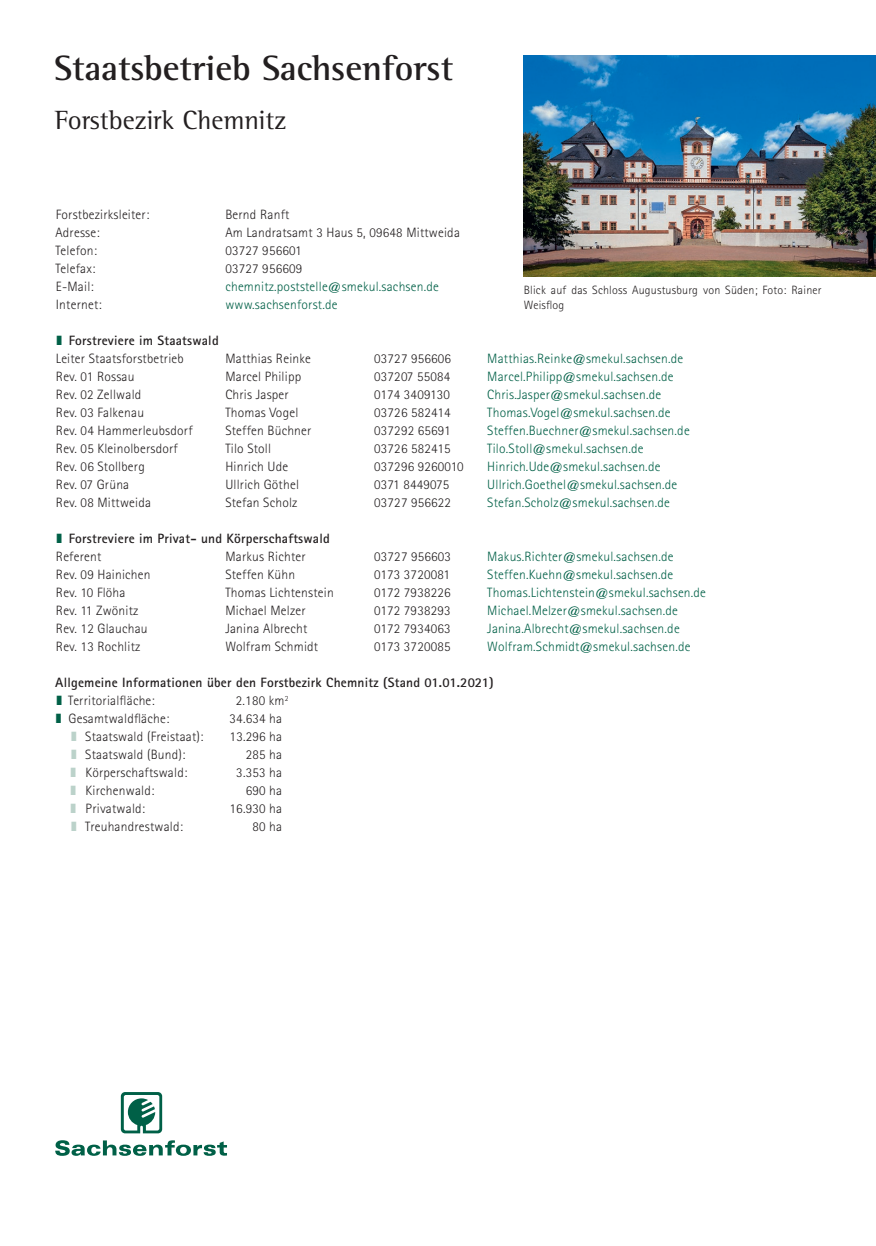
<style>
.page{position:relative;width:876px;height:1246px;background:#fff}
.page>*{position:absolute;margin:0;border:0;box-sizing:border-box;transform-origin:0 0}
.t1{font:700 36px "Rotis Semi Serif Std";color:#231f20}
.t2{font:27px "Rotis Semi Serif Std";color:#231f20}
.t3{font:300 13.5px "Rotis Sans Serif Std";letter-spacing:.015em;color:#231f20}
.t4{font:300 13.5px "Rotis Sans Serif Std";letter-spacing:.015em;color:#006047}
.t5{font:700 13.5px "Rotis Sans Serif Std";letter-spacing:.015em;color:#231f20}
.t6{font:300 12px/14.4px "Rotis Sans Serif Std";letter-spacing:.015em;color:#231f20}
.s1{color:#006047}
.s2{color:#bbd2ca}
</style>
<div class="page">
<img style="left:524px;top:55px;width:352px;height:221px">
<svg style="left:55px;top:1140px;width:172px;height:16px"></svg>
<svg style="left:121px;top:1092px;width:41px;height:41px"></svg>
<h1 class="t1" style="left:54px;top:47px;width:401px">Staatsbetrieb Sachsenforst</h1>
<p class="t2" style="left:55px;top:104px;width:233px">Forstbezirk Chemnitz</p>
<p class="t3" style="left:56px;top:207px;width:95px">Forstbezirksleiter:</p>
<p class="t3" style="left:225px;top:207px;width:66px">Bernd Ranft</p>
<p class="t3" style="left:55px;top:225px;width:46px">Adresse:</p>
<p class="t3" style="left:225px;top:225px;width:236px">Am Landratsamt 3 Haus 5, 09648 Mittweida</p>
<p class="t3" style="left:55px;top:243px;width:43px">Telefon:</p>
<p class="t3" style="left:225px;top:243px;width:78px">03727 956601</p>
<p class="t3" style="left:55px;top:261px;width:41px">Telefax:</p>
<p class="t3" style="left:225px;top:261px;width:78px">03727 956609</p>
<p class="t3" style="left:56px;top:279px;width:39px">E-Mail:</p>
<p class="t4" style="left:225px;top:279px;width:215px">chemnitz.poststelle@smekul.sachsen.de</p>
<p class="t3" style="left:56px;top:297px;width:47px">Internet:</p>
<p class="t4" style="left:225px;top:297px;width:114px">www.sachsenforst.de</p>
<h2 class="t5" style="left:56px;top:332px;width:164px"><span class="s1">❚</span> Forstreviere im Staatswald</h2>
<p class="t3" style="left:56px;top:351px;width:129px">Leiter Staatsforstbetrieb</p>
<p class="t3" style="left:225px;top:351px;width:87px">Matthias Reinke</p>
<p class="t3" style="left:374px;top:351px;width:78px">03727 956606</p>
<p class="t4" style="left:487px;top:351px;width:197px">Matthias.Reinke@smekul.sachsen.de</p>
<p class="t3" style="left:56px;top:369px;width:80px">Rev. 01 Rossau</p>
<p class="t3" style="left:225px;top:369px;width:77px">Marcel Philipp</p>
<p class="t3" style="left:374px;top:369px;width:78px">037207 55084</p>
<p class="t4" style="left:487px;top:369px;width:188px">Marcel.Philipp@smekul.sachsen.de</p>
<p class="t3" style="left:56px;top:387px;width:87px">Rev. 02 Zellwald</p>
<p class="t3" style="left:225px;top:387px;width:65px">Chris Jasper</p>
<p class="t3" style="left:374px;top:387px;width:77px">0174 3409130</p>
<p class="t4" style="left:487px;top:387px;width:175px">Chris.Jasper@smekul.sachsen.de</p>
<p class="t3" style="left:56px;top:405px;width:90px">Rev. 03 Falkenau</p>
<p class="t3" style="left:225px;top:405px;width:74px">Thomas Vogel</p>
<p class="t3" style="left:374px;top:405px;width:78px">03726 582414</p>
<p class="t4" style="left:487px;top:405px;width:185px">Thomas.Vogel@smekul.sachsen.de</p>
<p class="t3" style="left:56px;top:423px;width:138px">Rev. 04 Hammerleubsdorf</p>
<p class="t3" style="left:225px;top:423px;width:88px">Steffen Büchner</p>
<p class="t3" style="left:374px;top:423px;width:78px">037292 65691</p>
<p class="t4" style="left:487px;top:423px;width:204px">Steffen.Buechner@smekul.sachsen.de</p>
<p class="t3" style="left:56px;top:441px;width:124px">Rev. 05 Kleinolbersdorf</p>
<p class="t3" style="left:225px;top:441px;width:47px">Tilo Stoll</p>
<p class="t3" style="left:374px;top:441px;width:78px">03726 582415</p>
<p class="t4" style="left:487px;top:441px;width:158px">Tilo.Stoll@smekul.sachsen.de</p>
<p class="t3" style="left:56px;top:459px;width:90px">Rev. 06 Stollberg</p>
<p class="t3" style="left:225px;top:459px;width:64px">Hinrich Ude</p>
<p class="t3" style="left:374px;top:459px;width:91px">037296 9260010</p>
<p class="t4" style="left:487px;top:459px;width:175px">Hinrich.Ude@smekul.sachsen.de</p>
<p class="t3" style="left:56px;top:477px;width:75px">Rev. 07 Grüna</p>
<p class="t3" style="left:225px;top:477px;width:75px">Ullrich Göthel</p>
<p class="t3" style="left:374px;top:477px;width:77px">0371 8449075</p>
<p class="t4" style="left:487px;top:477px;width:191px">Ullrich.Goethel@smekul.sachsen.de</p>
<p class="t3" style="left:56px;top:495px;width:97px">Rev. 08 Mittweida</p>
<p class="t3" style="left:225px;top:495px;width:74px">Stefan Scholz</p>
<p class="t3" style="left:374px;top:495px;width:78px">03727 956622</p>
<p class="t4" style="left:487px;top:495px;width:184px">Stefan.Scholz@smekul.sachsen.de</p>
<h2 class="t5" style="left:56px;top:530px;width:275px"><span class="s1">❚</span> Forstreviere im Privat- und Körperschaftswald</h2>
<p class="t3" style="left:56px;top:549px;width:47px">Referent</p>
<p class="t3" style="left:225px;top:549px;width:82px">Markus Richter</p>
<p class="t3" style="left:374px;top:549px;width:78px">03727 956603</p>
<p class="t4" style="left:487px;top:549px;width:188px">Makus.Richter@smekul.sachsen.de</p>
<p class="t3" style="left:56px;top:567px;width:96px">Rev. 09 Hainichen</p>
<p class="t3" style="left:225px;top:567px;width:71px">Steffen Kühn</p>
<p class="t3" style="left:374px;top:567px;width:77px">0173 3720081</p>
<p class="t4" style="left:487px;top:567px;width:188px">Steffen.Kuehn@smekul.sachsen.de</p>
<p class="t3" style="left:56px;top:585px;width:71px">Rev. 10 Flöha</p>
<p class="t3" style="left:225px;top:585px;width:110px">Thomas Lichtenstein</p>
<p class="t3" style="left:374px;top:585px;width:78px">0172 7938226</p>
<p class="t4" style="left:487px;top:585px;width:220px">Thomas.Lichtenstein@smekul.sachsen.de</p>
<p class="t3" style="left:56px;top:603px;width:84px">Rev. 11 Zwönitz</p>
<p class="t3" style="left:225px;top:603px;width:82px">Michael Melzer</p>
<p class="t3" style="left:374px;top:603px;width:78px">0172 7938293</p>
<p class="t4" style="left:487px;top:603px;width:192px">Michael.Melzer@smekul.sachsen.de</p>
<p class="t3" style="left:56px;top:621px;width:93px">Rev. 12 Glauchau</p>
<p class="t3" style="left:225px;top:621px;width:84px">Janina Albrecht</p>
<p class="t3" style="left:374px;top:621px;width:78px">0172 7934063</p>
<p class="t4" style="left:487px;top:621px;width:194px">Janina.Albrecht@smekul.sachsen.de</p>
<p class="t3" style="left:56px;top:639px;width:86px">Rev. 13 Rochlitz</p>
<p class="t3" style="left:225px;top:639px;width:94px">Wolfram Schmidt</p>
<p class="t3" style="left:374px;top:639px;width:78px">0173 3720085</p>
<p class="t4" style="left:487px;top:639px;width:205px">Wolfram.Schmidt@smekul.sachsen.de</p>
<h1 class="t5" style="left:55px;top:674px;width:440px">Allgemeine Informationen über den Forstbezirk Chemnitz (Stand 01.01.2021)</h1>
<p class="t3" style="left:56px;top:693px;width:100px"><span class="s1">❚</span> Territorialfäche:</p>
<p class="t3" style="left:236px;top:693px;width:54px">2.180 km<sup>2</sup></p>
<p class="t3" style="left:56px;top:711px;width:115px"><span class="s1">❚</span> Gesamtwaldfäche:</p>
<p class="t3" style="left:230px;top:711px;width:54px">34.634 ha</p>
<p class="t3" style="left:71px;top:729px;width:134px"><span class="s2">❚</span> Staatswald (Freistaat):</p>
<p class="t3" style="left:230px;top:729px;width:54px">13.296 ha</p>
<p class="t3" style="left:71px;top:747px;width:116px"><span class="s2">❚</span> Staatswald (Bund):</p>
<p class="t3" style="left:246px;top:747px;width:38px">285 ha</p>
<p class="t3" style="left:71px;top:765px;width:118px"><span class="s2">❚</span> Körperschaftswald:</p>
<p class="t3" style="left:236px;top:765px;width:47px">3.353 ha</p>
<p class="t3" style="left:71px;top:783px;width:85px"><span class="s2">❚</span> Kirchenwald:</p>
<p class="t3" style="left:246px;top:783px;width:38px">690 ha</p>
<p class="t3" style="left:71px;top:801px;width:76px"><span class="s2">❚</span> Privatwald:</p>
<p class="t3" style="left:230px;top:801px;width:54px">16.930 ha</p>
<p class="t3" style="left:71px;top:819px;width:113px"><span class="s2">❚</span> Treuhandrestwald:</p>
<p class="t3" style="left:252px;top:819px;width:31px">80 ha</p>
<p class="t6" style="left:524px;top:283px;width:299px">Blick auf das Schloss Augustusburg von Süden; Foto: Rainer<br>Weisfog</p>
</div>
